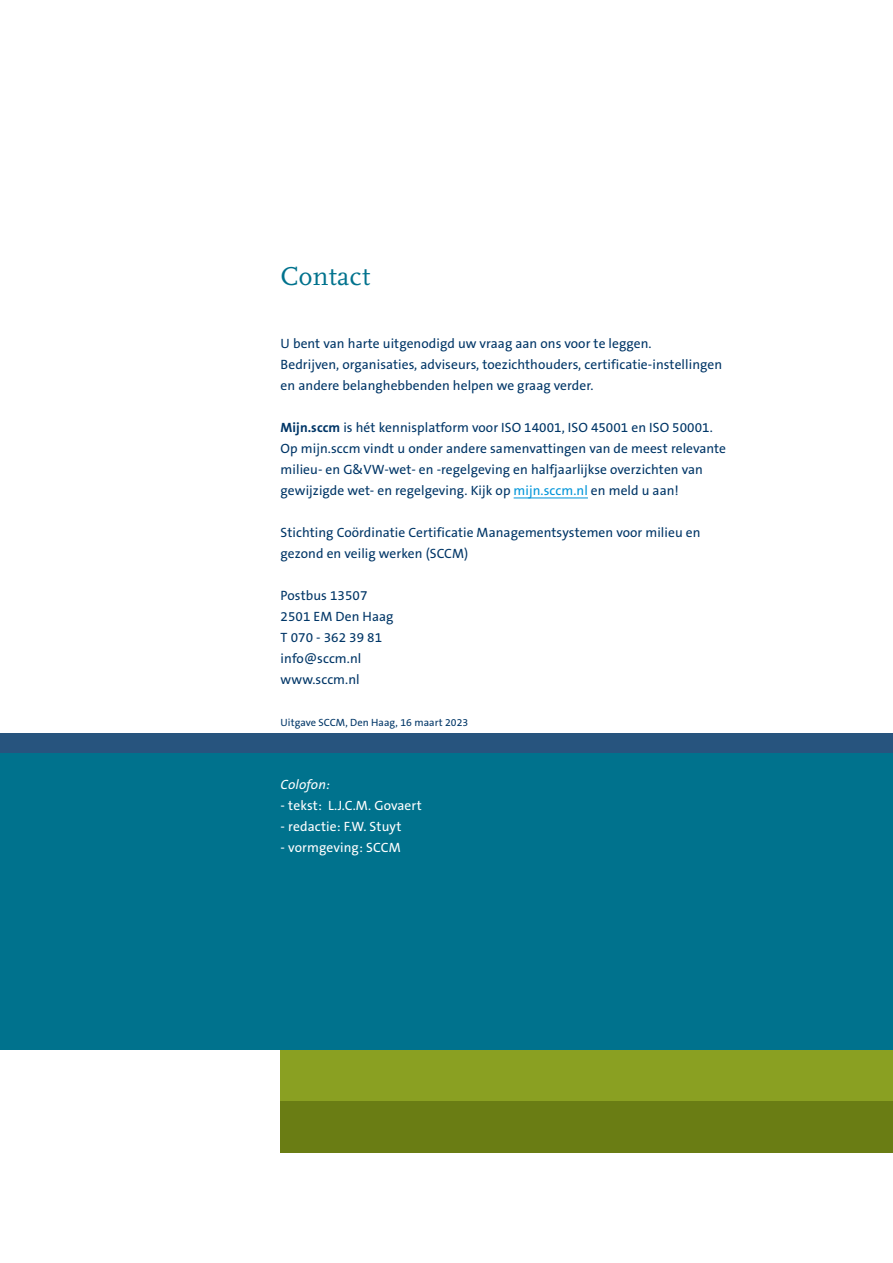
<style>
.page{position:relative;width:893px;height:1263px;background:#fff}
.page>*{position:absolute;margin:0;border:0;box-sizing:border-box;transform-origin:0 0}
.SCCM_kop_1{font:27px "Scala OT";letter-spacing:.01em;color:#00728d}
.SCCM_broodtekst{font:13.5px/21px "The Sans B5 Plain";letter-spacing:.005em;color:#003667}
.SCCM_broodtekst-2{font:13.5px "The Sans B5 Plain";letter-spacing:.01em;color:#fff}
.SCCM_broodtekst-3{font:italic 13.5px "The Sans B5 Plain";letter-spacing:.01em;color:#fff}
.SCCM_broodtekst-4{font:10.5px "The Sans B5 Plain";letter-spacing:.005em;color:#003667}
.s1{font-family:"The Sans B7";font-weight:700}
.s2{color:#0095d9}
</style>
<div class="page">
<div style="left:0;top:733px;width:893px;height:22px;background:#27547e"></div>
<div style="left:0;top:753px;width:893px;height:297px;background:#00728d"></div>
<div style="left:281px;top:1050px;width:612px;height:51px;background:#8aa022"></div>
<div style="left:281px;top:1101px;width:612px;height:51px;background:#6a7d14"></div>
<hr style="left:514px;top:497px;width:74px;height:1px;background:#0095d9">
<p class="SCCM_kop_1" style="left:281px;top:261px;width:91px">Contact</p>
<p class="SCCM_broodtekst" style="left:281px;top:333px;width:373px">U bent van harte uitgenodigd uw vraag aan ons voor te leggen.</p>
<p class="SCCM_broodtekst" style="left:281px;top:354px;width:443px">Bedrijven, organisaties, adviseurs, toezichthouders, certificatie-instellingen</p>
<p class="SCCM_broodtekst" style="left:281px;top:375px;width:314px">en andere belanghebbenden helpen we graag verder.</p>
<p class="SCCM_broodtekst" style="left:281px;top:417px;width:434px"><span class="s1">Mijn.sccm</span> is hét kennisplatform voor ISO 14001, ISO 45001 en ISO 50001.</p>
<p class="SCCM_broodtekst" style="left:281px;top:438px;width:447px">Op mijn.sccm vindt u onder andere samenvattingen van de meest relevante milieu- en G&amp;VW-wet- en -regelgeving en halfjaarlijkse overzichten van gewijzigde wet- en regelgeving. Kijk op <span class="s2">mijn.sccm.nl</span> en meld u aan!</p>
<p class="SCCM_broodtekst" style="left:281px;top:522px;width:421px">Stichting Coördinatie Certificatie Managementsystemen voor milieu en gezond en veilig werken (SCCM)</p>
<p class="SCCM_broodtekst" style="left:281px;top:585px;width:88px">Postbus 13507</p>
<p class="SCCM_broodtekst" style="left:281px;top:606px;width:114px">2501 EM Den Haag</p>
<p class="SCCM_broodtekst" style="left:281px;top:627px;width:103px">T 070 - 362 39 81</p>
<p class="SCCM_broodtekst" style="left:281px;top:648px;width:82px">info@sccm.nl</p>
<p class="SCCM_broodtekst" style="left:281px;top:669px;width:81px">www.sccm.nl</p>
<p class="SCCM_broodtekst-4" style="left:281px;top:717px;width:189px">Uitgave SCCM, Den Haag, 16 maart 2023</p>
<p class="SCCM_broodtekst-3" style="left:281px;top:777px;width:51px">Colofon:</p>
<p class="SCCM_broodtekst-2" style="left:281px;top:798px;width:143px">- tekst: L.J.C.M. Govaert</p>
<p class="SCCM_broodtekst-2" style="left:281px;top:819px;width:122px">- redactie: F.W. Stuyt</p>
<p class="SCCM_broodtekst-2" style="left:281px;top:840px;width:122px">- vormgeving: SCCM</p>
</div>
